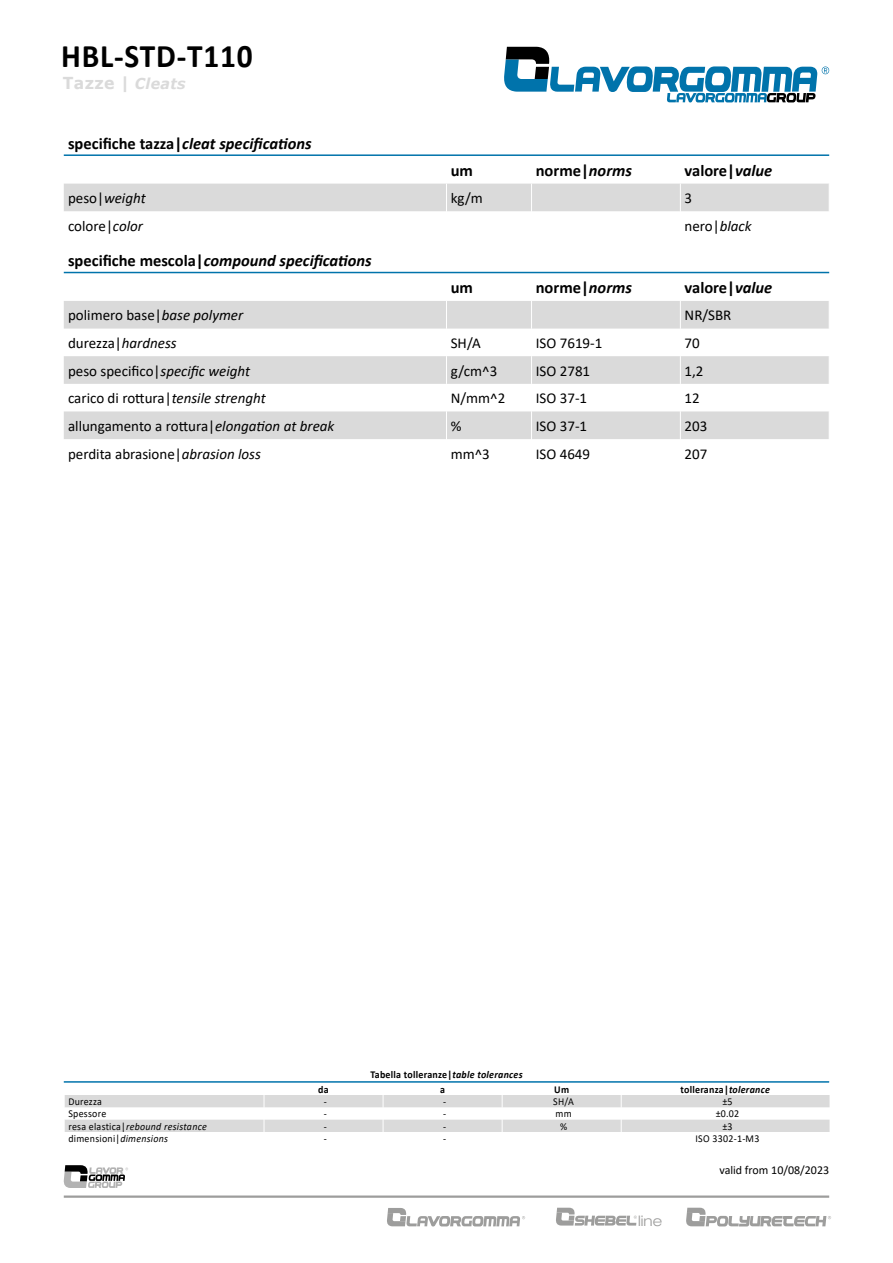
<style>
.page{position:relative;width:893px;height:1263px;background:#fff}
.page>*{position:absolute;margin:0;border:0;box-sizing:border-box;transform-origin:0 0}
.t1{font:700 33px "Calibri";letter-spacing:.025em;color:#000;scale:.95 1}
.t2{font:italic 700 16.5px "Calibri";color:#000}
.t3{font:700 16.5px "Calibri";color:#000}
.t4{font:700 16.5px "Verdana";letter-spacing:.025em;color:#dadada;scale:.95 1}
.t5{font:15px "Calibri";color:#000}
.t6{font:italic 15px "Calibri";color:#000}
.t7{font:300 expanded 14.55px "Helvetica Neue LT Std";color:#9d9d9c}
.t8{font:12px "Calibri";color:#000}
.t9{font:10.5px "Calibri";letter-spacing:.025em;color:#000;scale:.95 1}
.t10{font:700 10.5px "Calibri";letter-spacing:.025em;color:#000;scale:.95 1}
.t11{font:italic 10.5px "Calibri";letter-spacing:.025em;color:#000;scale:.95 1}
.s1{font-style:italic;font-size:15px}
.s2{font-style:normal}
.s3{font-style:italic}
</style>
<div class="page">
<svg style="left:387px;top:1208px;width:138px;height:18px"></svg>
<svg style="left:556px;top:1208px;width:81px;height:17px"></svg>
<svg style="left:686px;top:1208px;width:145px;height:18px"></svg>
<hr style="left:64px;top:1195px;width:765px;height:3px;background:#9d9d9c">
<svg style="left:63px;top:1165px;width:65px;height:23px"></svg>
<svg style="left:504px;top:47px;width:325px;height:55px"></svg>
<hr style="left:64px;top:154px;width:765px;height:2px;background:#0073ab">
<div style="left:64px;top:184px;width:765px;height:27px;background:#dadada"></div>
<hr style="left:64px;top:272px;width:765px;height:1px;background:#0073ab">
<svg style="left:64px;top:301px;width:765px;height:138px;fill:#dadada"></svg>
<svg style="left:446px;top:301px;width:1px;height:138px"></svg>
<svg style="left:531px;top:301px;width:1px;height:138px"></svg>
<svg style="left:680px;top:301px;width:1px;height:138px"></svg>
<hr style="left:64px;top:1081px;width:765px;height:2px;background:#0073ab">
<svg style="left:64px;top:1095px;width:766px;height:37px"></svg>
<h1 class="t1" style="left:61px;top:33px;width:203px">HBL-STD-T110</h1>
<p class="t4" style="left:63px;top:72px;width:131px">Tazze | <span class="s1">Cleats</span></p>
<p class="t2" style="left:68px;top:132px;width:245px"><span class="s2">specifiche tazza|</span>cleat specifications</p>
<p class="t3" style="left:451px;top:159px;width:24px">um</p>
<p class="t3" style="left:536px;top:159px;width:98px">norme|<span class="s3">norms</span></p>
<p class="t3" style="left:685px;top:159px;width:89px">valore|<span class="s3">value</span></p>
<p class="t6" style="left:68px;top:188px;width:79px"><span class="s2">peso|</span>weight</p>
<p class="t5" style="left:451px;top:188px;width:34px">kg/m</p>
<p class="t5" style="left:685px;top:188px;width:9px">3</p>
<p class="t5" style="left:68px;top:215px;width:76px">colore|<span class="s3">color</span></p>
<p class="t5" style="left:685px;top:215px;width:69px">nero|<span class="s3">black</span></p>
<p class="t2" style="left:68px;top:249px;width:305px"><span class="s2">specifiche mescola|</span>compound specifications</p>
<p class="t3" style="left:451px;top:276px;width:24px">um</p>
<p class="t3" style="left:536px;top:276px;width:98px">norme|<span class="s3">norms</span></p>
<p class="t3" style="left:685px;top:276px;width:89px">valore|<span class="s3">value</span></p>
<p class="t5" style="left:68px;top:305px;width:177px">polimero base|<span class="s3">base polymer</span></p>
<p class="t5" style="left:685px;top:305px;width:48px">NR/SBR</p>
<p class="t5" style="left:68px;top:333px;width:110px">durezza|<span class="s3">hardness</span></p>
<p class="t5" style="left:451px;top:333px;width:32px">SH/A</p>
<p class="t5" style="left:536px;top:333px;width:68px">ISO 7619-1</p>
<p class="t5" style="left:685px;top:333px;width:17px">70</p>
<p class="t5" style="left:68px;top:360px;width:184px">peso specifico|<span class="s3">specific weight</span></p>
<p class="t5" style="left:451px;top:360px;width:48px">g/cm^3</p>
<p class="t5" style="left:536px;top:360px;width:56px">ISO 2781</p>
<p class="t5" style="left:685px;top:360px;width:20px">1,2</p>
<p class="t5" style="left:68px;top:388px;width:199px">carico di rottura|<span class="s3">tensile strenght</span></p>
<p class="t5" style="left:451px;top:388px;width:56px">N/mm^2</p>
<p class="t5" style="left:536px;top:388px;width:53px">ISO 37-1</p>
<p class="t5" style="left:685px;top:388px;width:17px">12</p>
<p class="t5" style="left:68px;top:416px;width:268px">allungamento a rottura|<span class="s3">elongation at break</span></p>
<p class="t5" style="left:451px;top:416px;width:12px">%</p>
<p class="t5" style="left:536px;top:416px;width:53px">ISO 37-1</p>
<p class="t5" style="left:685px;top:416px;width:24px">203</p>
<p class="t5" style="left:68px;top:443px;width:194px">perdita abrasione|<span class="s3">abrasion loss</span></p>
<p class="t5" style="left:451px;top:443px;width:41px">mm^3</p>
<p class="t5" style="left:536px;top:443px;width:56px">ISO 4649</p>
<p class="t5" style="left:685px;top:443px;width:24px">207</p>
<p class="t10" style="left:370px;top:1067px;width:162px">Tabella tolleranze|<span class="s3">table tolerances</span></p>
<p class="t10" style="left:318px;top:1082px;width:13px">da</p>
<p class="t10" style="left:440px;top:1082px;width:7px">a</p>
<p class="t10" style="left:554px;top:1082px;width:17px">Um</p>
<p class="t10" style="left:680px;top:1082px;width:96px">tolleranza|<span class="s3">tolerance</span></p>
<p class="t9" style="left:68px;top:1094px;width:37px">Durezza</p>
<p class="t9" style="left:324px;top:1094px;width:5px">-</p>
<p class="t9" style="left:443px;top:1094px;width:5px">-</p>
<p class="t9" style="left:553px;top:1094px;width:23px">SH/A</p>
<p class="t9" style="left:722px;top:1094px;width:12px">±5</p>
<p class="t9" style="left:68px;top:1107px;width:41px">Spessore</p>
<p class="t9" style="left:324px;top:1107px;width:5px">-</p>
<p class="t9" style="left:443px;top:1107px;width:5px">-</p>
<p class="t9" style="left:555px;top:1107px;width:19px">mm</p>
<p class="t9" style="left:716px;top:1107px;width:26px">±0.02</p>
<p class="t11" style="left:68px;top:1119px;width:147px"><span class="s2">resa elastica|</span>rebound resistance</p>
<p class="t9" style="left:324px;top:1119px;width:5px">-</p>
<p class="t9" style="left:443px;top:1119px;width:5px">-</p>
<p class="t9" style="left:560px;top:1119px;width:9px">%</p>
<p class="t9" style="left:722px;top:1119px;width:12px">±3</p>
<p class="t9" style="left:68px;top:1131px;width:106px">dimensioni|<span class="s3">dimensions</span></p>
<p class="t9" style="left:324px;top:1131px;width:5px">-</p>
<p class="t9" style="left:443px;top:1131px;width:5px">-</p>
<p class="t9" style="left:695px;top:1131px;width:69px">ISO 3302-1-M3</p>
<p class="t7" style="left:638px;top:1212px;width:25px">line</p>
<p class="t8" style="left:719px;top:1162px;width:111px">valid from 10/08/2023</p>
</div>
